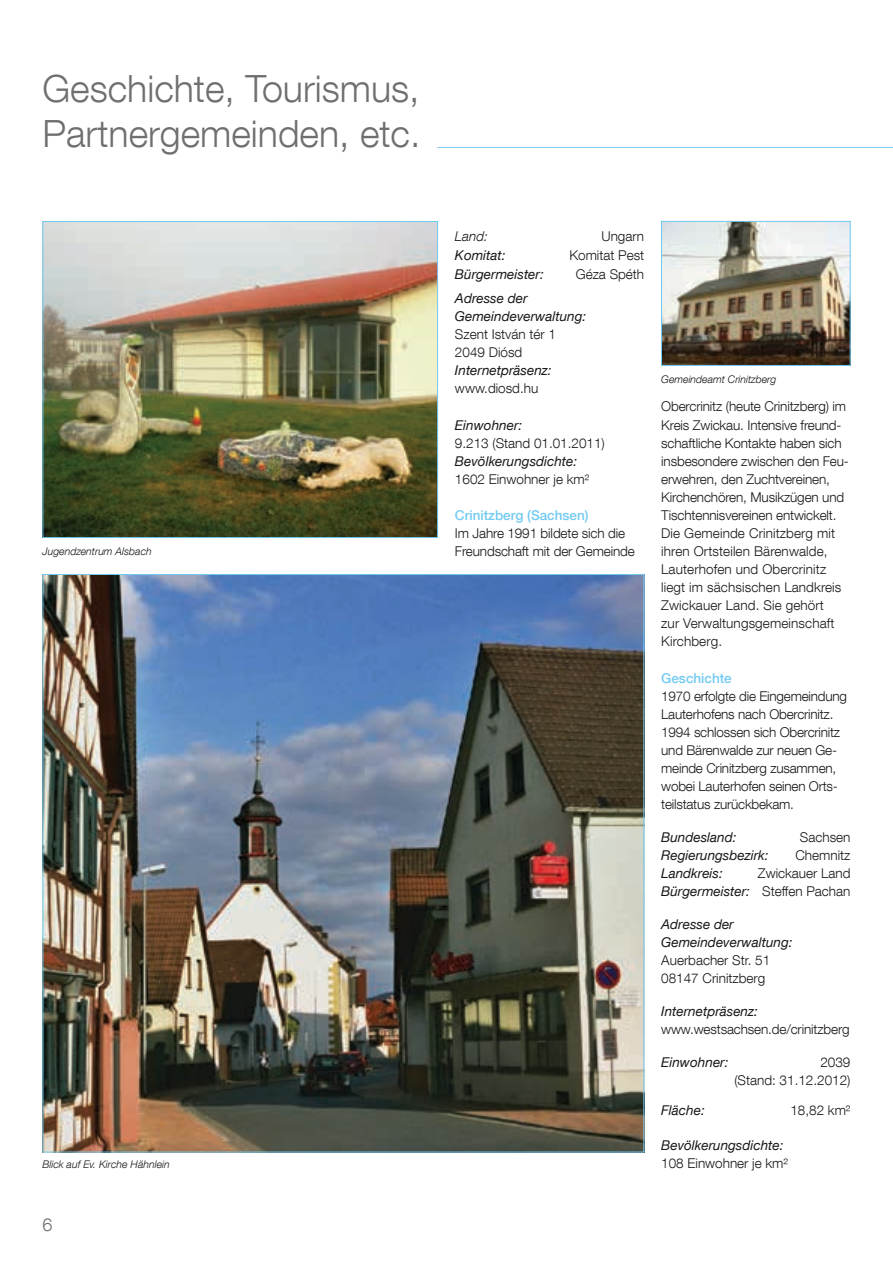
<style>
.page{position:relative;width:893px;height:1263px;background:#fff}
.page>*{position:absolute;margin:0;border:0;box-sizing:border-box;transform-origin:0 0}
.t1{font:300 37.5px/45px "Helvetica Neue LT Com";color:#6f6f6e}
.t2{font:300 18px "Helvetica Neue LT Com";color:#6f6f6e}
.t3{font:300 13.5px/18.1px "Helvetica Neue LT Com";letter-spacing:-.01em;color:#181817}
.t4{font:italic 13.5px/18px "Helvetica Neue LT Com";color:#181817}
.t5{font:500 13.5px "Helvetica Neue LT Com";color:#71caf2}
.t6{font:italic 300 13.5px "Helvetica Neue LT Com";color:#181817}
.t7{font:italic 300 10.5px "Helvetica Neue LT Com";color:#181817}
.s1{font-weight:400;font-style:italic}
</style>
<div class="page">
<hr style="left:43px;top:147px;width:850px;height:1px;background:#71caf2">
<div style="left:43px;top:145px;width:394px;height:5px;background:#fff"></div>
<img style="left:45px;top:223px;width:391px;height:313px">
<div style="left:43px;top:221px;width:395px;height:317px;border:1px solid #71caf2"></div>
<img style="left:663px;top:223px;width:185px;height:141px">
<div style="left:661px;top:221px;width:189px;height:145px;border:1px solid #71caf2"></div>
<img style="left:45px;top:576px;width:597px;height:574px">
<h1 class="t1" style="left:43px;top:66px;width:379px">Geschichte, Tourismus,<br>Partnergemeinden, etc.</h1>
<p class="t6" style="left:455px;top:228px;width:35px">Land:</p>
<p class="t3" style="left:601px;top:227px;width:44px">Ungarn</p>
<p class="t4" style="left:455px;top:246px;width:52px">Komitat:</p>
<p class="t3" style="left:569px;top:246px;width:76px">Komitat Pest</p>
<p class="t4" style="left:455px;top:264px;width:90px">Bürgermeister:</p>
<p class="t3" style="left:576px;top:264px;width:70px">Géza Spéth</p>
<p class="t4" style="left:455px;top:289px;width:133px">Adresse der<br>Gemeindeverwaltung:</p>
<p class="t3" style="left:455px;top:325px;width:103px">Szent István tér 1<br>2049 Diósd</p>
<p class="t4" style="left:455px;top:361px;width:98px">Internetpräsenz:</p>
<p class="t3" style="left:455px;top:379px;width:85px">www.diosd.hu</p>
<p class="t4" style="left:455px;top:415px;width:69px">Einwohner:</p>
<p class="t3" style="left:455px;top:433px;width:151px">9.213 (Stand 01.01.2011)</p>
<p class="t4" style="left:455px;top:452px;width:124px">Bevölkerungsdichte:</p>
<p class="t3" style="left:455px;top:470px;width:136px">1602 Einwohner je km²</p>
<p class="t5" style="left:455px;top:507px;width:135px">Crinitzberg (Sachsen)</p>
<p class="t3" style="left:455px;top:524px;width:172px">Im Jahre 1991 bildete sich die</p>
<p class="t7" style="left:43px;top:545px;width:111px">Jugendzentrum Alsbach</p>
<p class="t3" style="left:455px;top:542px;width:181px">Freundschaft mit der Gemeinde</p>
<p class="t7" style="left:43px;top:1158px;width:129px">Blick auf Ev. Kirche Hähnlein</p>
<p class="t7" style="left:661px;top:373px;width:117px">Gemeindeamt Crinitzberg</p>
<p class="t3" style="left:661px;top:397px;width:189px">Obercrinitz (heute Crinitzberg) im<br>Kreis Zwickau. Intensive freund&shy;schaftliche Kontakte haben sich insbesondere zwischen den Feu&shy;erwehren, den Zuchtvereinen,<br>Kirchenchören, Musikzügen und<br>Tischtennisvereinen entwickelt.<br>Die Gemeinde Crinitzberg mit ihren Ortsteilen Bärenwalde,<br>Lauterhofen und Obercrinitz liegt im sächsischen Landkreis<br>Zwickauer Land. Sie gehört<br>zur Verwaltungsgemeinschaft<br>Kirchberg.</p>
<p class="t5" style="left:661px;top:670px;width:72px">Geschichte</p>
<p class="t3" style="left:661px;top:686px;width:187px">1970 erfolgte die Eingemeindung<br>Lauterhofens nach Obercrinitz.<br>1994 schlossen sich Obercrinitz und Bärenwalde zur neuen Ge&shy;meinde Crinitzberg zusammen, wobei Lauterhofen seinen Orts&shy;teilstatus zurückbekam.</p>
<p class="t4" style="left:661px;top:828px;width:77px">Bundesland:</p>
<p class="t3" style="left:800px;top:828px;width:52px">Sachsen</p>
<p class="t4" style="left:661px;top:846px;width:109px">Regierungsbezirk:</p>
<p class="t3" style="left:795px;top:846px;width:56px">Chemnitz</p>
<p class="t4" style="left:661px;top:864px;width:63px">Landkreis:</p>
<p class="t3" style="left:661px;top:864px;width:191px;text-align:right">Zwickauer Land<br><span class="s1">Bürgermeister:</span> Steffen Pachan</p>
<p class="t4" style="left:661px;top:915px;width:133px">Adresse der<br>Gemeindeverwaltung:</p>
<p class="t3" style="left:661px;top:951px;width:111px">Auerbacher Str. 51<br>08147 Crinitzberg</p>
<p class="t4" style="left:661px;top:1002px;width:98px">Internetpräsenz:</p>
<p class="t3" style="left:661px;top:1020px;width:190px">www.westsachsen.de/crinitzberg</p>
<p class="t4" style="left:661px;top:1052px;width:69px">Einwohner:</p>
<p class="t3" style="left:734px;top:1052px;width:118px;text-align:right">2039<br>(Stand: 31.12.2012)</p>
<p class="t4" style="left:661px;top:1101px;width:45px">Fläche:</p>
<p class="t3" style="left:790px;top:1101px;width:62px">18,82 km²</p>
<p class="t4" style="left:661px;top:1135px;width:124px">Bevölkerungsdichte:</p>
<p class="t3" style="left:661px;top:1153px;width:128px">108 Einwohner je km²</p>
<h2 class="t2" style="left:43px;top:1213px;width:12px">6</h2>
</div>
